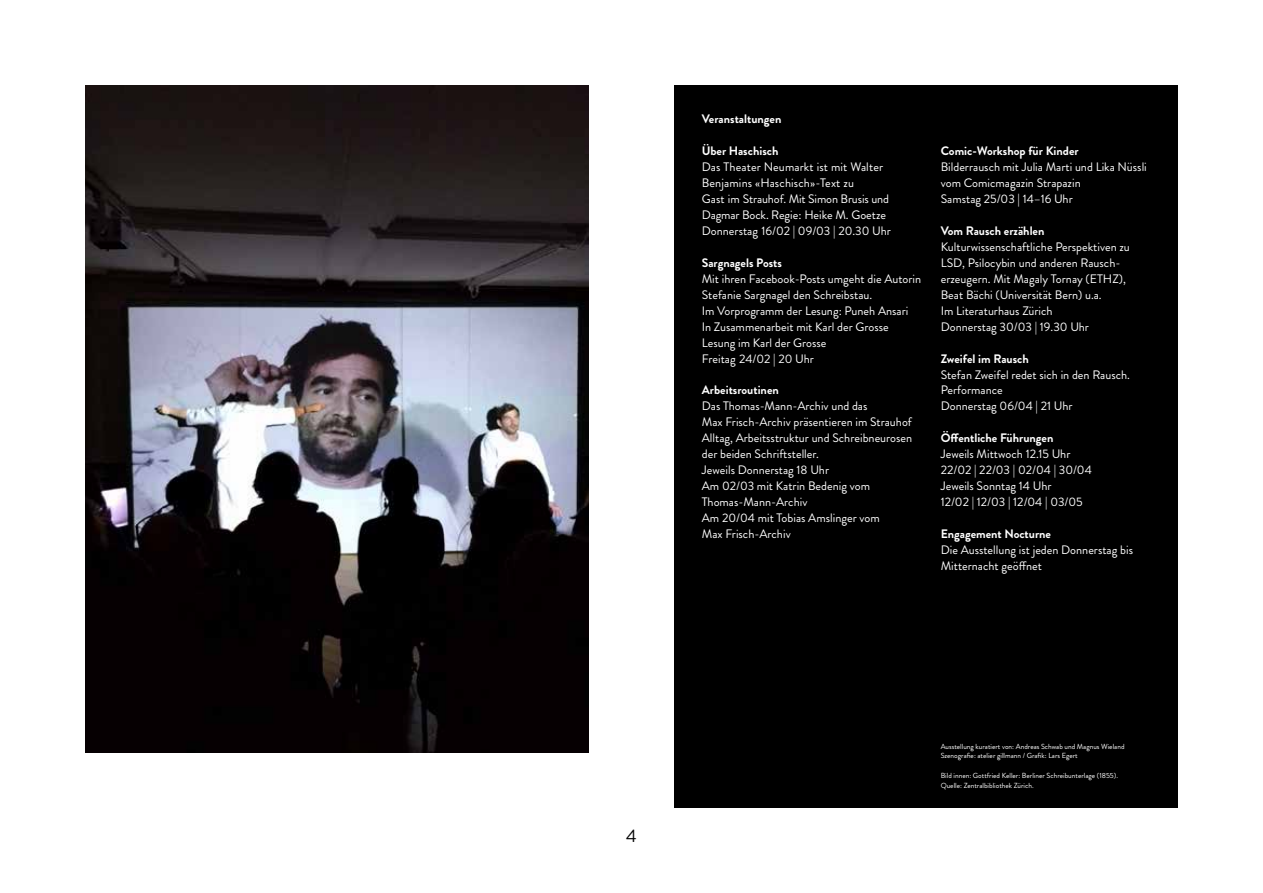
<style>
.page{position:relative;width:1263px;height:893px;background:#fff}
.page>*{position:absolute;margin:0;border:0;box-sizing:border-box;transform-origin:0 0}
.t1{font:18px "Brandon Grotesque";color:#000}
.t2{font:12.3px/15.9px "Brandon Grotesque";color:#fff}
.t3{font:700 12.3px "Brandon Grotesque";color:#fff}
.t4{font:7.35px/9.8px "Brandon Grotesque";color:#fff}
</style>
<div class="page">
<div style="left:674px;top:85px;width:504px;height:723px;background:#000"></div>
<img style="left:85px;top:85px;width:504px;height:668px">
<p class="t3" style="left:702px;top:110px;width:81px">Veranstaltungen</p>
<p class="t3" style="left:702px;top:142px;width:78px">Über Haschisch</p>
<p class="t2" style="left:702px;top:159px;width:191px">Das Theater Neumarkt ist mit Walter Benjamins «Haschisch»-Text zu<br>Gast im Strauhof. Mit Simon Brusis und Dagmar Bock. Regie: Heike M. Goetze Donnerstag 16/02 | 09/03 | 20.30 Uhr</p>
<p class="t3" style="left:702px;top:254px;width:82px">Sargnagels Posts</p>
<p class="t2" style="left:702px;top:271px;width:221px">Mit ihren Facebook-Posts umgeht die Autorin Stefanie Sargnagel den Schreibstau.<br>Im Vorprogramm der Lesung: Puneh Ansari<br>In Zusammenarbeit mit Karl der Grosse Lesung im Karl der Grosse<br>Freitag 24/02 | 20 Uhr</p>
<p class="t3" style="left:702px;top:382px;width:78px">Arbeitsroutinen</p>
<p class="t2" style="left:702px;top:398px;width:212px">Das Thomas-Mann-Archiv und das<br>Max Frisch-Archiv präsentieren im Strauhof<br>Alltag, Arbeitsstruktur und Schreibneurosen der beiden Schriftsteller.<br>Jeweils Donnerstag 18 Uhr<br>Am 02/03 mit Katrin Bedenig vom<br>Thomas-Mann-Archiv<br>Am 20/04 mit Tobias Amslinger vom<br>Max Frisch-Archiv</p>
<p class="t3" style="left:941px;top:142px;width:139px">Comic-Workshop für Kinder</p>
<p class="t2" style="left:941px;top:159px;width:208px">Bilderrausch mit Julia Marti und Lika Nüssli vom Comicmagazin Strapazin<br>Samstag 25/03 | 14–16 Uhr</p>
<p class="t3" style="left:941px;top:222px;width:105px">Vom Rausch erzählen</p>
<p class="t2" style="left:941px;top:239px;width:191px">Kulturwissenschaftliche Perspektiven zu LSD, Psilocybin und anderen Rausch&shy;erzeugern. Mit Magaly Tornay (ETHZ), Beat Bächi (Universität Bern) u.a.<br>Im Literaturhaus Zürich<br>Donnerstag 30/03 | 19.30 Uhr</p>
<p class="t3" style="left:941px;top:350px;width:90px">Zweifel im Rausch</p>
<p class="t2" style="left:941px;top:366px;width:191px">Stefan Zweifel redet sich in den Rausch.<br>Performance<br>Donnerstag 06/04 | 21 Uhr</p>
<p class="t3" style="left:941px;top:429px;width:114px">Öffentliche Führungen</p>
<p class="t2" style="left:941px;top:446px;width:153px">Jeweils Mittwoch 12.15 Uhr<br>22/02 | 22/03 | 02/04 | 30/04<br>Jeweils Sonntag 14 Uhr<br>12/02 | 12/03 | 12/04 | 03/05</p>
<p class="t3" style="left:941px;top:525px;width:112px">Engagement Nocturne</p>
<p class="t2" style="left:941px;top:542px;width:194px">Die Ausstellung ist jeden Donnerstag bis<br>Mitternacht geöffnet</p>
<h1 class="t1" style="left:626px;top:823px;width:12px">4</h1>
<p class="t4" style="left:941px;top:741px;width:185px">Ausstellung kuratiert von: Andreas Schwab und Magnus Wieland<br>Szenografie: atelier gillmann / Grafik: Lars Egert</p>
<p class="t4" style="left:941px;top:771px;width:179px">Bild innen: Gottfried Keller: Berliner Schreibunterlage (1855).<br>Quelle: Zentralbibliothek Zürich.</p>
</div>
